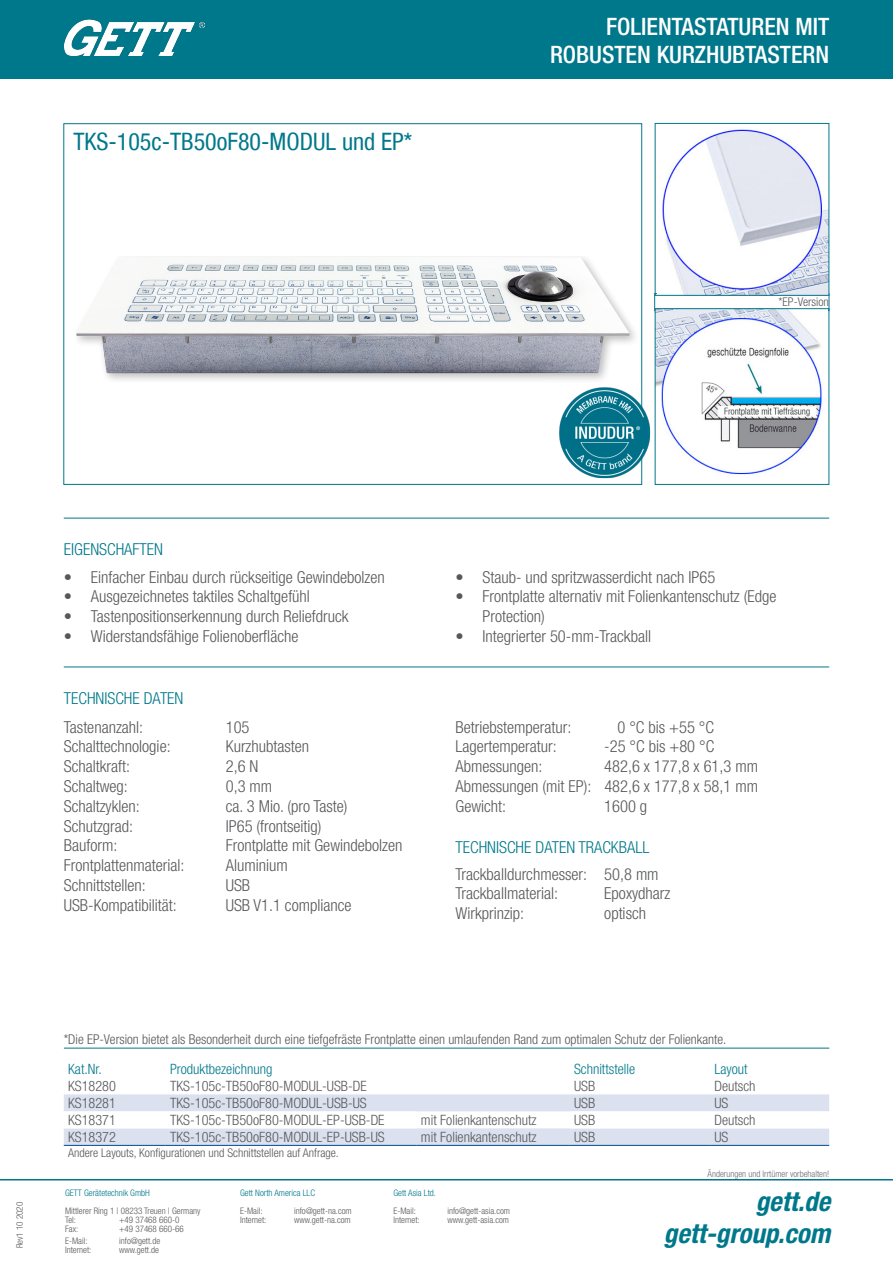
<style>
.page{position:relative;width:893px;height:1263px;background:#fff}
.page>*{position:absolute;margin:0;border:0;box-sizing:border-box;transform-origin:0 0}
.t1{font:italic 700 condensed 27px "Helvetica Neue LT Pro";color:#00788b}
.t2{font:500 condensed 24px "Helvetica Neue LT Com";color:#fff}
.t3{font:condensed 24px "Helvetica Neue LT Com";color:#00788b}
.t4{font:300 condensed 16.5px/19.8px "Helvetica Neue LT Com";color:#57585a}
.t5{font:300 condensed 16.5px "Helvetica Neue LT Com";color:#00788b}
.t6{font:300 condensed 14.25px "Helvetica Neue LT Com";color:#57585a}
.t7{font:300 condensed 14.25px "Helvetica Neue LT Com";color:#00788b}
.t8{font:300 condensed 13.5px "Helvetica Neue LT Com";color:#57585a}
.t9{font:300 condensed 12px "Helvetica Neue LT Com";color:#57585a}
.t10{font:300 condensed 9px/9px "Helvetica Neue LT Com";color:#57585a}
.t11{font:300 condensed 9px "Helvetica Neue LT Com";color:#00788b}
.t12{font:300 condensed 9px "Helvetica Neue LT Com";color:#6c6d70}
</style>
<div class="page">
<div style="left:0;top:0;width:893px;height:79px;background:#00788b"></div>
<img style="left:65px;top:19px;width:140px;height:36px">
<hr style="left:0;top:1179px;width:893px;height:1px;background:#00788b">
<hr style="left:64px;top:666px;width:765px;height:1px;background:#00788b">
<hr style="left:64px;top:1048px;width:765px;height:1px;background:#00788b">
<hr style="left:64px;top:518px;width:765px;height:1px;background:#00788b">
<img style="left:662px;top:129px;width:165px;height:165px">
<div style="left:655px;top:123px;width:174px;height:173px;border:1px solid #00788b"></div>
<img style="left:657px;top:310px;width:165px;height:165px">
<div style="left:655px;top:308px;width:174px;height:177px;border:1px solid #00788b"></div>
<div style="left:76px;top:256px;width:564px;height:126px;background:#231f20;opacity:.3"></div>
<img style="left:76px;top:256px;width:554px;height:117px">
<img style="left:554px;top:382px;width:102px;height:102px">
<svg style="left:64px;top:1094px;width:765px;height:51px"></svg>
<hr style="left:64px;top:1145px;width:102px;height:1px;background:#004a8d">
<hr style="left:166px;top:1145px;width:251px;height:1px;background:#004a8d">
<hr style="left:417px;top:1145px;width:153px;height:1px;background:#004a8d">
<hr style="left:570px;top:1145px;width:140px;height:1px;background:#004a8d">
<hr style="left:710px;top:1145px;width:119px;height:1px;background:#004a8d">
<p class="t3" style="left:73px;top:127px;width:340px">TKS-105c-TB50oF80-MODUL und EP*</p>
<p class="t2" style="left:606px;top:12px;width:225px">FOLIENTASTATUREN MIT</p>
<p class="t2" style="left:550px;top:41px;width:281px">ROBUSTEN KURZHUBTASTERN</p>
<p class="t9" style="left:779px;top:295px;width:52px">*EP-Version</p>
<p class="t5" style="left:64px;top:540px;width:101px">EIGENSCHAFTEN</p>
<p class="t4" style="left:64px;top:567px;width:322px">• Einfacher Einbau durch rückseitige Gewindebolzen</p>
<p class="t4" style="left:64px;top:587px;width:248px">• Ausgezeichnetes taktiles Schaltgefühl</p>
<p class="t4" style="left:64px;top:606px;width:286px">• Tastenpositionserkennung durch Reliefdruck</p>
<p class="t4" style="left:64px;top:626px;width:236px">• Widerstandsfähige Folienoberfläche</p>
<p class="t5" style="left:64px;top:688px;width:121px">TECHNISCHE DATEN</p>
<p class="t4" style="left:64px;top:717px;width:81px">Tastenanzahl:</p>
<p class="t4" style="left:226px;top:717px;width:25px">105</p>
<p class="t4" style="left:64px;top:736px;width:108px">Schalttechnologie:</p>
<p class="t4" style="left:226px;top:736px;width:85px">Kurzhubtasten</p>
<p class="t4" style="left:64px;top:756px;width:68px">Schaltkraft:</p>
<p class="t4" style="left:226px;top:756px;width:34px">2,6 N</p>
<p class="t4" style="left:64px;top:776px;width:66px">Schaltweg:</p>
<p class="t4" style="left:226px;top:776px;width:48px">0,3 mm</p>
<p class="t4" style="left:64px;top:796px;width:77px">Schaltzyklen:</p>
<p class="t4" style="left:226px;top:796px;width:123px">ca. 3 Mio. (pro Taste)</p>
<p class="t4" style="left:64px;top:816px;width:71px">Schutzgrad:</p>
<p class="t4" style="left:226px;top:816px;width:97px">IP65 (frontseitig)</p>
<p class="t4" style="left:64px;top:835px;width:55px">Bauform:</p>
<p class="t4" style="left:226px;top:835px;width:178px">Frontplatte mit Gewindebolzen</p>
<p class="t4" style="left:64px;top:855px;width:122px">Frontplattenmaterial:</p>
<p class="t4" style="left:226px;top:855px;width:63px">Aluminium</p>
<p class="t4" style="left:64px;top:875px;width:84px">Schnittstellen:</p>
<p class="t4" style="left:226px;top:875px;width:26px">USB</p>
<p class="t4" style="left:64px;top:895px;width:115px">USB-Kompatibilität:</p>
<p class="t4" style="left:226px;top:895px;width:127px">USB V1.1 compliance</p>
<p class="t4" style="left:455px;top:567px;width:261px">• Staub- und spritzwasserdicht nach IP65</p>
<p class="t4" style="left:482px;top:587px;width:295px;text-indent:-27px">• Frontplatte alternativ mit Folienkantenschutz (Edge<br>Protection)</p>
<p class="t4" style="left:455px;top:626px;width:197px">• Integrierter 50-mm-Trackball</p>
<p class="t4" style="left:455px;top:717px;width:117px">Betriebstemperatur:</p>
<p class="t4" style="left:617px;top:717px;width:98px">0 °C bis +55 °C</p>
<p class="t4" style="left:455px;top:736px;width:103px">Lagertemperatur:</p>
<p class="t4" style="left:604px;top:736px;width:112px">-25 °C bis +80 °C</p>
<p class="t4" style="left:455px;top:756px;width:89px">Abmessungen:</p>
<p class="t4" style="left:604px;top:756px;width:155px">482,6 x 177,8 x 61,3 mm</p>
<p class="t4" style="left:455px;top:776px;width:304px">Abmessungen (mit EP): 482,6 x 177,8 x 58,1 mm</p>
<p class="t4" style="left:455px;top:796px;width:52px">Gewicht:</p>
<p class="t4" style="left:604px;top:796px;width:44px">1600 g</p>
<p class="t5" style="left:455px;top:837px;width:195px">TECHNISCHE DATEN TRACKBALL</p>
<p class="t4" style="left:455px;top:864px;width:205px">Trackballdurchmesser: 50,8 mm</p>
<p class="t4" style="left:455px;top:883px;width:104px">Trackballmaterial:</p>
<p class="t4" style="left:604px;top:883px;width:67px">Epoxydharz</p>
<p class="t4" style="left:455px;top:903px;width:70px">Wirkprinzip:</p>
<p class="t4" style="left:604px;top:903px;width:43px">optisch</p>
<p class="t10" style="left:15px;top:1248px;width:48px;rotate:-90deg">Rev1 10 2020</p>
<p class="t8" style="left:64px;top:1032px;width:664px">*Die EP-Version bietet als Besonderheit durch eine tiefgefräste Frontplatte einen umlaufenden Rand zum optimalen Schutz der Folienkante.</p>
<p class="t7" style="left:68px;top:1060px;width:35px">Kat.Nr.</p>
<p class="t7" style="left:170px;top:1060px;width:104px">Produktbezeichnung</p>
<p class="t7" style="left:574px;top:1060px;width:63px">Schnittstelle</p>
<p class="t7" style="left:714px;top:1060px;width:35px">Layout</p>
<p class="t6" style="left:68px;top:1078px;width:49px">KS18280</p>
<p class="t6" style="left:170px;top:1078px;width:198px">TKS-105c-TB50oF80-MODUL-USB-DE</p>
<p class="t6" style="left:574px;top:1078px;width:23px">USB</p>
<p class="t6" style="left:714px;top:1078px;width:43px">Deutsch</p>
<p class="t6" style="left:68px;top:1095px;width:49px">KS18281</p>
<p class="t6" style="left:170px;top:1095px;width:198px">TKS-105c-TB50oF80-MODUL-USB-US</p>
<p class="t6" style="left:574px;top:1095px;width:23px">USB</p>
<p class="t6" style="left:714px;top:1095px;width:15px">US</p>
<p class="t6" style="left:68px;top:1112px;width:49px">KS18371</p>
<p class="t6" style="left:170px;top:1112px;width:216px">TKS-105c-TB50oF80-MODUL-EP-USB-DE</p>
<p class="t6" style="left:421px;top:1112px;width:117px">mit Folienkantenschutz</p>
<p class="t6" style="left:574px;top:1112px;width:23px">USB</p>
<p class="t6" style="left:714px;top:1112px;width:43px">Deutsch</p>
<p class="t6" style="left:68px;top:1129px;width:49px">KS18372</p>
<p class="t6" style="left:170px;top:1129px;width:216px">TKS-105c-TB50oF80-MODUL-EP-USB-US</p>
<p class="t6" style="left:421px;top:1129px;width:117px">mit Folienkantenschutz</p>
<p class="t6" style="left:574px;top:1129px;width:23px">USB</p>
<p class="t6" style="left:714px;top:1129px;width:15px">US</p>
<p class="t9" style="left:68px;top:1146px;width:272px">Andere Layouts, Konfigurationen und Schnittstellen auf Anfrage.</p>
<p class="t11" style="left:65px;top:1187px;width:86px">GETT Gerätetechnik GmbH</p>
<p class="t10" style="left:65px;top:1206px;width:137px">Mittlerer Ring 1 | 08233 Treuen | Germany<br>Tel:</p>
<p class="t10" style="left:119px;top:1215px;width:62px">+49 37468 660-0</p>
<p class="t10" style="left:65px;top:1224px;width:15px">Fax:</p>
<p class="t10" style="left:119px;top:1224px;width:66px">+49 37468 660-66</p>
<p class="t10" style="left:65px;top:1236px;width:24px">E-Mail:</p>
<p class="t10" style="left:119px;top:1236px;width:43px">info@gett.de</p>
<p class="t10" style="left:65px;top:1245px;width:28px">Internet:</p>
<p class="t10" style="left:119px;top:1245px;width:41px">www.gett.de</p>
<p class="t11" style="left:240px;top:1187px;width:76px">Gett North America LLC</p>
<p class="t10" style="left:240px;top:1206px;width:24px">E-Mail:</p>
<p class="t10" style="left:294px;top:1206px;width:59px">info@gett-na.com</p>
<p class="t10" style="left:240px;top:1215px;width:28px">Internet:</p>
<p class="t10" style="left:294px;top:1215px;width:58px">www.gett-na.com</p>
<p class="t11" style="left:393px;top:1187px;width:44px">Gett Asia Ltd.</p>
<p class="t10" style="left:393px;top:1206px;width:24px">E-Mail:</p>
<p class="t10" style="left:447px;top:1206px;width:64px">info@gett-asia.com</p>
<p class="t10" style="left:393px;top:1215px;width:28px">Internet:</p>
<p class="t10" style="left:447px;top:1215px;width:63px">www.gett-asia.com</p>
<p class="t12" style="left:708px;top:1168px;width:123px">Änderungen und Irrtümer vorbehalten!</p>
<h1 class="t1" style="left:756px;top:1186px;width:76px">gett.de</h1>
<h1 class="t1" style="left:664px;top:1218px;width:168px">gett-group.com</h1>
</div>
